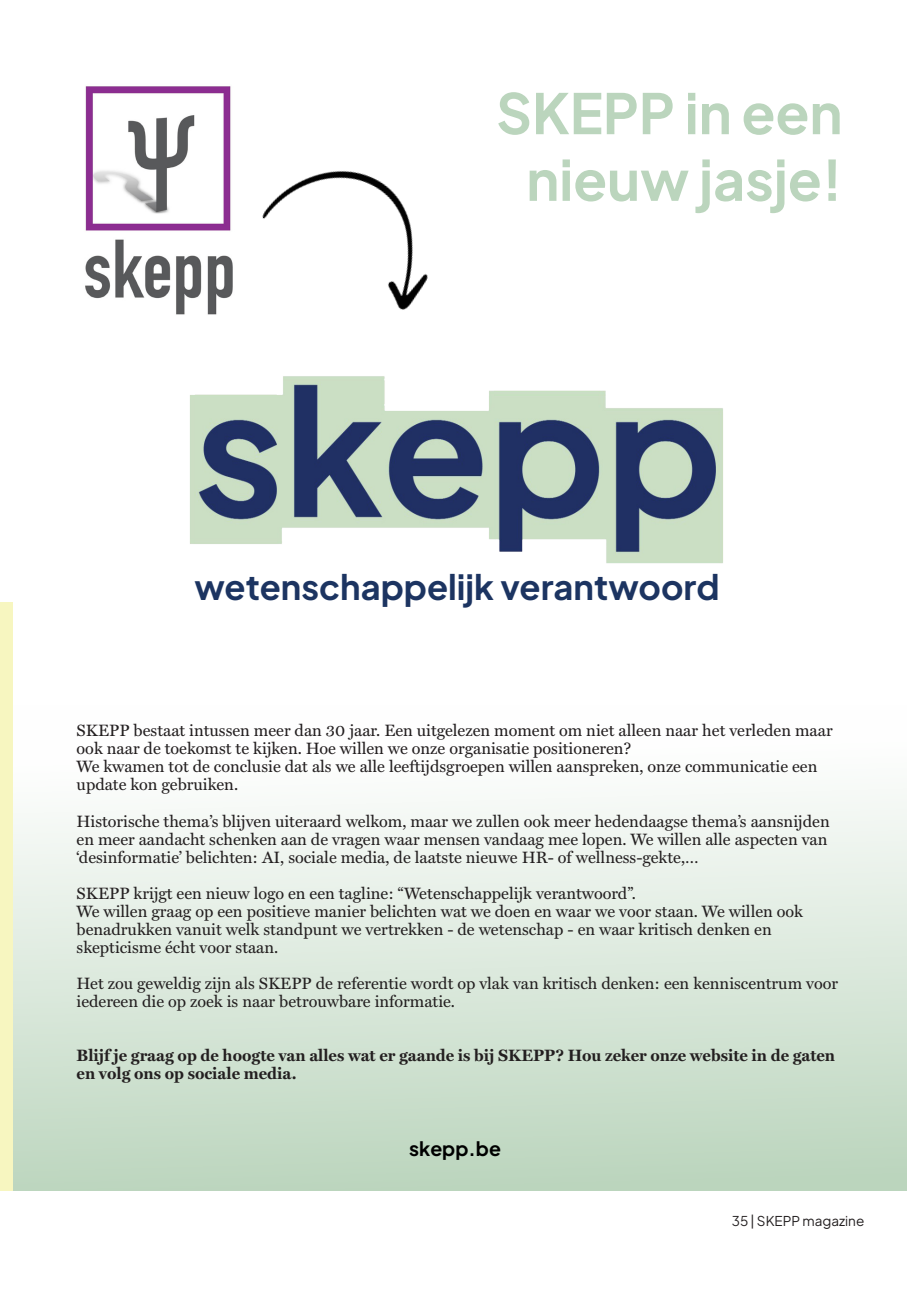
<style>
.page{position:relative;width:919px;height:1289px;background:#fff}
.page>*{position:absolute;margin:0;border:0;box-sizing:border-box;transform-origin:0 0}
.Tussentitel{font:55.5px "Plus Jakarta Sans";color:#bbd5bd}
.Tussentitel-2{font:34.5px "Plus Jakarta Sans";color:#1c3461}
.Tussentitel_2{font:19.5px "Plus Jakarta Sans";color:#000}
.t1{font:16.5px/18px "Miller Text";color:#231f20}
.t2{font:700 16.5px/18px "Miller Text";color:#231f20}
.t3{font:13.5px "Plus Jakarta Sans";color:#231f20}
</style>
<div class="page">
<div style="left:13px;top:705px;width:893px;height:486px;background:linear-gradient(to bottom,#fff,#bbd5bd)"></div>
<img style="left:190px;top:390px;width:533px;height:174px">
<img style="left:85px;top:86px;width:106px;height:229px">
<img style="left:191px;top:86px;width:324px;height:305px">
<div style="left:0;top:602px;width:13px;height:589px;background:#f7f6c0"></div>
<p class="Tussentitel" style="left:496px;top:68px;width:348px">SKEPP in een</p>
<p class="Tussentitel" style="left:526px;top:135px;width:317px">nieuw jasje!</p>
<p class="Tussentitel-2" style="left:194px;top:558px;width:526px">wetenschappelijk verantwoord</p>
<p class="t1" style="left:77px;top:720px;width:757px">SKEPP bestaat intussen meer dan 30 jaar. Een uitgelezen moment om niet alleen naar het verleden maar ook naar de toekomst te kijken. Hoe willen we onze organisatie positioneren?</p>
<p class="t1" style="left:77px;top:756px;width:742px">We kwamen tot de conclusie dat als we alle leeftijdsgroepen willen aanspreken, onze communicatie een update kon gebruiken.</p>
<p class="t1" style="left:77px;top:810px;width:754px">Historische thema’s blijven uiteraard welkom, maar we zullen ook meer hedendaagse thema’s aansnijden en meer aandacht schenken aan de vragen waar mensen vandaag mee lopen. We willen alle aspecten van ‘desinformatie’ belichten: AI, sociale media, de laatste nieuwe HR- of wellness-gekte,…</p>
<p class="t1" style="left:77px;top:882px;width:560px">SKEPP krijgt een nieuw logo en een tagline: “Wetenschappelijk verantwoord”.</p>
<p class="t1" style="left:77px;top:900px;width:728px">We willen graag op een positieve manier belichten wat we doen en waar we voor staan. We willen ook benadrukken vanuit welk standpunt we vertrekken - de wetenschap - en waar kritisch denken en skepticisme écht voor staan.</p>
<p class="t1" style="left:77px;top:972px;width:763px">Het zou geweldig zijn als SKEPP de referentie wordt op vlak van kritisch denken: een kenniscentrum voor iedereen die op zoek is naar betrouwbare informatie.</p>
<p class="t2" style="left:77px;top:1045px;width:760px">Blijf je graag op de hoogte van alles wat er gaande is bij SKEPP? Hou zeker onze website in de gaten en volg ons op sociale media.</p>
<p class="Tussentitel_2" style="left:409px;top:1132px;width:93px">skepp.be</p>
<p class="t3" style="left:731px;top:1210px;width:134px">35 | SKEPP magazine</p>
</div>
